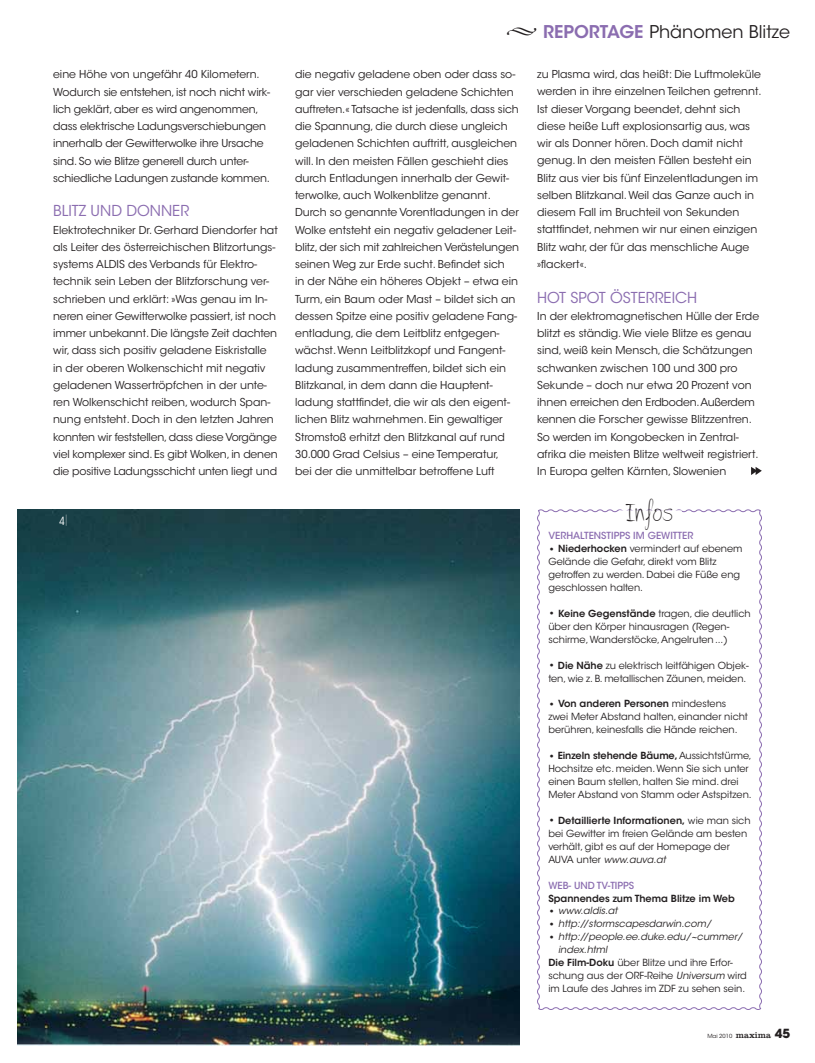
<style>
.page{position:relative;width:815px;height:1063px;background:#fff}
.page>*{position:absolute;margin:0;border:0;box-sizing:border-box;transform-origin:0 0}
.t1{font:40px "Lovitz";color:#231f20}
.t2{font:17.5px "ITC Avant Garde Std";color:#231f20}
.t3{font:15px "ITC Avant Garde Std";color:#8b6db0}
.t4{font:condensed 11.25px "ITC Avant Garde Std";color:#fff}
.t5{font:10.88px/17.2px "ITC Avant Garde Std";color:#231f20}
.t6{font:9.75px/13px "ITC Avant Garde Std";color:#231f20}
.t7{font:italic 9.75px "ITC Avant Garde Std";color:#231f20}
.t8{font:500 9.75px "ITC Avant Garde Std";color:#8b6db0}
.t9{font:600 9.75px "ITC Avant Garde Std";color:#231f20}
.t10{font:5.62px "ITC Avant Garde Std";color:#231f20}
.s1{font-weight:600;color:#8b6db0}
.s2{font-size:13.12px}
.s3{font-weight:600}
.s4{font-style:italic}
.s5{font-style:normal;font-size:13.12px}
.s6{font-family:"Clarendon LT Std";font-size:8.75px}
.s7{font-weight:700;font-size:12.5px}
</style>
<div class="page">
<img style="left:18px;top:510px;width:502px;height:535px">
<svg style="left:537px;top:509px;width:225px;height:501px"></svg>
<div style="left:619px;top:510px;width:63px;height:8px;background:#fff"></div>
<svg style="left:751px;top:467px;width:11px;height:8px"></svg>
<p class="t5" style="left:53px;top:66px;width:219px">eine Höhe von ungefähr 40 Kilometern.<br>Wodurch sie entstehen, ist noch nicht wirk&shy;lich geklärt, aber es wird angenommen, dass elektrische Ladungsverschiebungen innerhalb der Gewitterwolke ihre Ursache sind. So wie Blitze generell durch unter&shy;schiedliche Ladungen zustande kommen.</p>
<h3 class="t3" style="left:53px;top:202px;width:138px">Blitz und Donner</h3>
<p class="t5" style="left:53px;top:221px;width:226px">Elektrotechniker Dr. Gerhard Diendorfer hat als Leiter des österreichischen Blitzortungs&shy;systems ALDIS</p>
<p class="t5" style="left:53px;top:256px;width:226px;text-indent:75px">des Verbands für Elektro&shy;technik sein Leben der Blitzforschung ver&shy;schrieben und erklärt: »Was genau im In&shy;neren einer Gewitterwolke passiert, ist noch immer unbekannt. Die längste Zeit dachten wir, dass sich positiv geladene Eiskristalle in der oberen Wolkenschicht mit negativ geladenen Wassertröpfchen in der unte&shy;ren Wolkenschicht reiben, wodurch Span&shy;nung entsteht. Doch in den letzten Jahren konnten wir feststellen, dass diese Vorgänge viel komplexer sind. Es gibt Wolken, in denen die positive Ladungsschicht unten liegt und</p>
<p class="t4" style="left:59px;top:513px;width:10px">4|</p>
<h2 class="t2" style="left:543px;top:21px;width:248px"><span class="s1">Reportage</span> Phänomen Blitze</h2>
<p class="t5" style="left:295px;top:66px;width:225px">die negativ geladene oben oder dass so&shy;gar vier verschieden geladene Schichten auftreten.« Tatsache ist jedenfalls, dass sich die Spannung, die durch diese ungleich geladenen Schichten auftritt, ausgleichen will. In den meisten Fällen geschieht dies durch Entladungen innerhalb der Gewit&shy;terwolke, auch Wolkenblitze genannt.<br>Durch so genannte Vorentladungen in der Wolke entsteht ein negativ geladener Leit&shy;blitz, der sich mit zahlreichen Verästelungen seinen Weg zur Erde sucht. Befindet sich<br>in der Nähe ein höheres Objekt – etwa ein Turm, ein Baum oder Mast – bildet sich an dessen Spitze eine positiv geladene Fang&shy;entladung, die dem Leitblitz entgegen&shy;wächst. Wenn Leitblitzkopf und Fangent&shy;ladung zusammentreffen, bildet sich ein Blitzkanal, in dem dann die Hauptent&shy;ladung stattfindet, die wir als den eigent&shy;lichen Blitz wahrnehmen. Ein gewaltiger Stromstoß erhitzt den Blitzkanal auf rund 30.000 Grad Celsius – eine Temperatur,<br>bei der die unmittelbar betroffene Luft</p>
<p class="t5" style="left:537px;top:66px;width:226px">zu Plasma wird, das heißt: Die Luftmoleküle werden in ihre einzelnen Teilchen getrennt.<br>Ist dieser Vorgang beendet, dehnt sich diese heiße Luft explosionsartig aus, was wir als Donner hören. Doch damit nicht genug. In den meisten Fällen besteht ein Blitz aus vier bis fünf Einzelentladungen im selben Blitzkanal. Weil das Ganze auch in diesem Fall im Bruchteil von Sekunden stattfindet, nehmen wir nur einen einzigen Blitz wahr, der für das menschliche Auge »flackert«.</p>
<h3 class="t3" style="left:537px;top:288px;width:162px">Hot Spot Österreich</h3>
<p class="t5" style="left:537px;top:307px;width:223px">In der elektromagnetischen Hülle der Erde blitzt es ständig. Wie viele Blitze es genau sind, weiß kein Mensch, die Schätzungen schwanken zwischen 100 und 300 pro -Sekunde – doch nur etwa 20 Prozent von ihnen erreichen den Erdboden. Außerdem kennen die Forscher gewisse Blitzzentren.<br>So werden im Kongobecken in Zentral&shy;afrika die meisten Blitze weltweit registriert.<br>In Europa gelten Kärnten, Slowenien</p>
<h1 class="t1" style="left:626px;top:484px;width:48px">Infos</h1>
<p class="t8" style="left:548px;top:530px;width:147px">VERHALTENSTIPPS IM GEWITTER</p>
<p class="t6" style="left:548px;top:542px;width:196px"><span class="s2">••</span> <span class="s3">Niederhocken</span> vermindert auf ebenem Gelände die Gefahr, direkt vom Blitz getroffen zu werden. Dabei die Füße eng geschlossen halten.</p>
<p class="t6" style="left:548px;top:607px;width:204px"><span class="s2">••</span> <span class="s3">Keine Gegenstände</span> tragen, die deutlich über den Körper hinausragen (Regen&shy;schirme, Wanderstöcke, Angelruten...)</p>
<p class="t6" style="left:548px;top:659px;width:202px"><span class="s2">••</span> <span class="s3">Die Nähe</span> zu elektrisch leitfähigen Objek&shy;ten, wie z. B. metallischen Zäunen, meiden.</p>
<p class="t6" style="left:548px;top:698px;width:201px"><span class="s2">••</span> <span class="s3">Von anderen Personen</span> mindestens zwei Meter Abstand halten, einander nicht berühren, keinesfalls die Hände reichen.</p>
<p class="t6" style="left:548px;top:749px;width:205px"><span class="s2">••</span> <span class="s3">Einzeln stehende Bäume,</span>Aussichtstürme, Hochsitze etc. meiden. Wenn Sie sich unter einen Baum stellen, halten Sie mind. drei Meter Abstand von Stamm oder Astspitzen.</p>
<p class="t6" style="left:548px;top:814px;width:204px"><span class="s2">••</span> <span class="s3">Detaillierte Informationen,</span> wie man sich bei Gewitter im freien Gelände am besten verhält, gibt es auf der Homepage der AUVA unter <span class="s4">www.auva.at</span></p>
<p class="t8" style="left:548px;top:879px;width:87px">WEB- UND TV-TIPPS</p>
<p class="t9" style="left:548px;top:892px;width:188px">Spannendes zum Thema Blitze im Web</p>
<p class="t7" style="left:548px;top:905px;width:71px"><span class="s5">•</span><span class="s2">•</span> www.aldis.at</p>
<p class="t7" style="left:548px;top:918px;width:164px"><span class="s5">•</span><span class="s2">•</span> http://stormscapesdarwin.com/</p>
<p class="t7" style="left:548px;top:931px;width:196px"><span class="s5">•</span><span class="s2">•</span> http://people.ee.duke.edu/~cummer/</p>
<p class="t7" style="left:558px;top:944px;width:51px">index.html</p>
<p class="t6" style="left:548px;top:956px;width:186px"><span class="s3">Die Film-Doku</span> über Blitze und ihre Erfor-</p>
<p class="t6" style="left:548px;top:969px;width:85px">schung aus der ORF</p>
<p class="t6" style="left:548px;top:969px;width:200px;text-indent:96px">-Reihe <span class="s4">Universum</span> wird im Laufe des Jahres im ZDF</p>
<p class="t6" style="left:679px;top:982px;width:68px">zu sehen sein.</p>
<p class="t10" style="left:707px;top:1032px;width:84px">Mai 2010 <span class="s6">maxima</span> <span class="s7">45</span></p>
</div>
